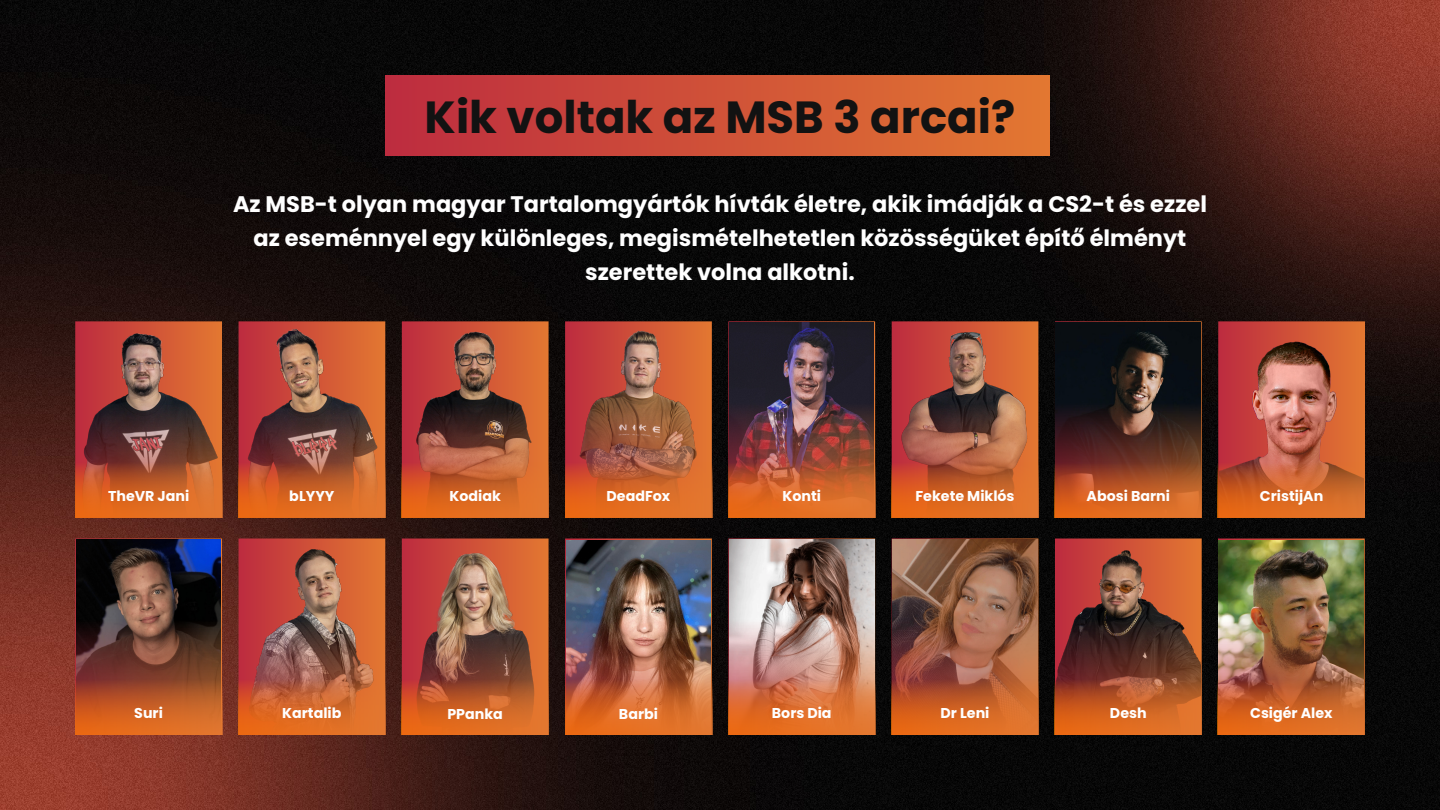
<style>
.page{position:relative;width:1440px;height:810px;background:#fff}
.page>*{position:absolute;margin:0;border:0;box-sizing:border-box;transform-origin:0 0}
.t1{font:700 45px "Poppins";color:#121212}
.t2{font:700 22.5px/33.8px "Poppins";color:#fff;text-align:center}
.t3{font:700 14.25px "Poppins";color:#fff}
</style>
<div class="page">
<img style="left:0;top:0;width:1440px;height:810px">
<div style="left:386px;top:75px;width:664px;height:80px;background:linear-gradient(to right,#bd2c3f,#e37731)"></div>
<img style="left:76px;top:322px;width:145px;height:140px">
<svg style="left:75px;top:462px;width:147px;height:56px;background:#cc6228"></svg>
<img style="left:76px;top:540px;width:145px;height:139px">
<svg style="left:75px;top:679px;width:147px;height:56px;background:#c25b25"></svg>
<img style="left:729px;top:322px;width:145px;height:140px">
<svg style="left:728px;top:462px;width:147px;height:56px;background:#cf632b"></svg>
<img style="left:729px;top:540px;width:145px;height:139px">
<svg style="left:728px;top:679px;width:147px;height:56px;background:#db7238"></svg>
<img style="left:239px;top:322px;width:145px;height:140px">
<svg style="left:238px;top:462px;width:147px;height:56px;background:#ce6228"></svg>
<img style="left:239px;top:540px;width:145px;height:139px">
<svg style="left:239px;top:679px;width:147px;height:56px;background:#d4682e"></svg>
<img style="left:892px;top:322px;width:145px;height:140px">
<svg style="left:891px;top:462px;width:147px;height:56px;background:#d06127"></svg>
<img style="left:892px;top:540px;width:145px;height:139px">
<svg style="left:892px;top:679px;width:147px;height:56px;background:#ca6128"></svg>
<img style="left:403px;top:322px;width:144px;height:140px">
<svg style="left:402px;top:462px;width:147px;height:56px;background:#d46529"></svg>
<img style="left:403px;top:540px;width:144px;height:139px">
<svg style="left:402px;top:679px;width:147px;height:56px;background:#ca6027"></svg>
<img style="left:1219px;top:322px;width:145px;height:140px">
<svg style="left:1218px;top:462px;width:147px;height:56px;background:#ce6429"></svg>
<img style="left:1219px;top:540px;width:145px;height:139px">
<svg style="left:1218px;top:679px;width:147px;height:56px;background:#ca632a"></svg>
<img style="left:567px;top:540px;width:143px;height:139px">
<svg style="left:565px;top:679px;width:147px;height:56px;background:#d46b31"></svg>
<img style="left:1056px;top:322px;width:145px;height:140px">
<svg style="left:1055px;top:462px;width:147px;height:56px;background:#bc5825"></svg>
<img style="left:1056px;top:540px;width:145px;height:139px">
<svg style="left:1055px;top:679px;width:147px;height:56px;background:#c75f26"></svg>
<img style="left:566px;top:322px;width:145px;height:140px">
<svg style="left:565px;top:462px;width:147px;height:56px;background:#d4652a"></svg>
<h1 class="t1" style="left:425px;top:88px;width:592px">Kik voltak az MSB 3 arcai?</h1>
<p class="t2" style="left:233px;top:188px;width:975px">Az MSB-t olyan magyar Tartalomgyártók hívták életre, akik imádják a CS2-t és ezzel az eseménnyel egy különleges, megismételhetetlen közösségüket építő élményt szerettek volna alkotni.</p>
<p class="t3" style="left:108px;top:486px;width:83px">TheVR Jani</p>
<p class="t3" style="left:134px;top:703px;width:30px">Suri</p>
<p class="t3" style="left:289px;top:486px;width:47px">bLYYY</p>
<p class="t3" style="left:282px;top:703px;width:61px">Kartalib</p>
<p class="t3" style="left:450px;top:486px;width:53px">Kodiak</p>
<p class="t3" style="left:447px;top:704px;width:57px">PPanka</p>
<p class="t3" style="left:607px;top:486px;width:65px">DeadFox</p>
<p class="t3" style="left:782px;top:486px;width:40px">Konti</p>
<p class="t3" style="left:916px;top:486px;width:101px">Fekete Miklós</p>
<p class="t3" style="left:1087px;top:486px;width:85px">Abosi Barni</p>
<p class="t3" style="left:1260px;top:486px;width:65px">CristijAn</p>
<p class="t3" style="left:619px;top:704px;width:41px">Barbi</p>
<p class="t3" style="left:1250px;top:703px;width:84px">Csigér Alex</p>
<p class="t3" style="left:772px;top:703px;width:61px">Bors Dia</p>
<p class="t3" style="left:941px;top:703px;width:50px">Dr Leni</p>
<p class="t3" style="left:1110px;top:703px;width:38px">Desh</p>
</div>
